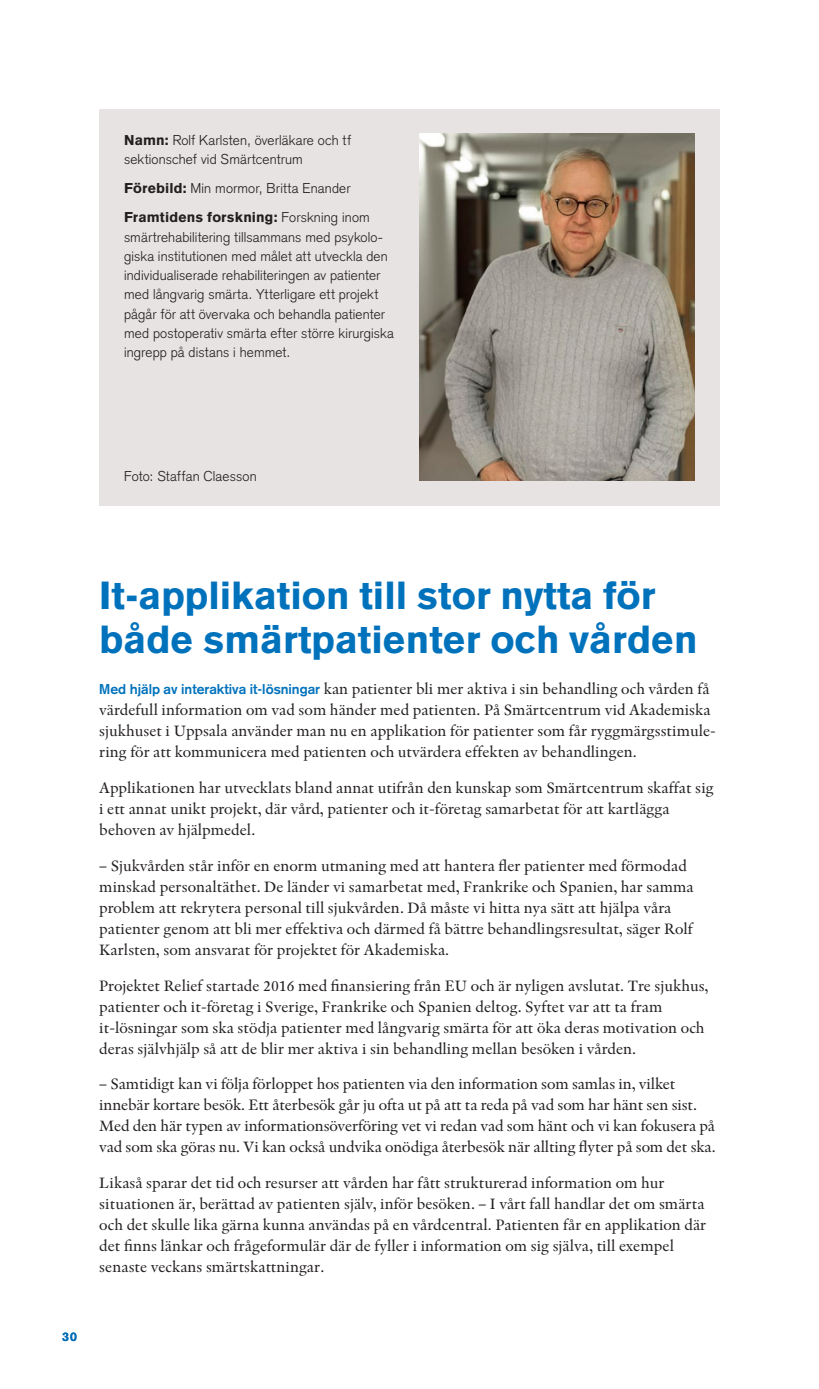
<style>
.page{position:relative;width:819px;height:1389px;background:#fff}
.page>*{position:absolute;margin:0;border:0;box-sizing:border-box;transform-origin:0 0}
.Rubrik_1{font:900 38.5px/43.8px "Akzidenz Grotesk";color:#0072bc}
.Brödtext{font:15.75px/21px "Indigo";color:#231f20}
.Faktaruta_bröd_svart{font:300 14px/19.2px "Akzidenz Grotesk";letter-spacing:.01em;color:#231f20}
.t1{font:700 12.25px "Akzidenz Grotesk";color:#006bb6}
.s1{font-weight:900}
.s2{font-family:"Akzidenz Grotesk";font-weight:700;font-size:14px;color:#0072bc}
</style>
<div class="page">
<div style="left:99px;top:109px;width:620px;height:396px;background:#e6e3e2"></div>
<img style="left:419px;top:134px;width:275px;height:347px">
<p class="Faktaruta_bröd_svart" style="left:124px;top:130px;width:228px"><span class="s1">Namn:</span> Rolf Karlsten, överläkare och tf sektionschef vid Smärtcentrum</p>
<p class="Faktaruta_bröd_svart" style="left:124px;top:179px;width:228px"><span class="s1">Förebild:</span> Min mormor, Britta Enander</p>
<p class="Faktaruta_bröd_svart" style="left:124px;top:208px;width:271px"><span class="s1">Framtidens forskning:</span> Forskning inom smärtrehabilitering tillsammans med psykolo&shy;giska institutionen med målet att utveckla den individualiserade rehabiliteringen av patienter med långvarig smärta. Ytterligare ett projekt pågår för att övervaka och behandla patienter med postoperativ smärta efter större kirurgiska ingrepp på distans i hemmet.</p>
<p class="Faktaruta_bröd_svart" style="left:124px;top:466px;width:134px">Foto: Staffan Claesson</p>
<p class="t1" style="left:62px;top:1329px;width:16px">30</p>
<h2 class="Rubrik_1" style="left:99px;top:574px;width:600px">It-applikation till stor nytta för både smärtpatienter och vården</h2>
<p class="Brödtext" style="left:99px;top:678px;width:618px"><span class="s2">Med hjälp av interaktiva it-lösningar</span> kan patienter bli mer aktiva i sin behandling och vården få värdefull information om vad som händer med patienten. På Smärtcentrum vid Akademiska sjukhuset i Uppsala använder man nu en applikation för patienter som får ryggmärgsstimule&shy;ring för att kommunicera med patienten och utvärdera effekten av behandlingen.</p>
<p class="Brödtext" style="left:99px;top:777px;width:616px">Applikationen har utvecklats bland annat utifrån den kunskap som Smärtcentrum skaffat sig i ett annat unikt projekt, där vård, patienter och it-företag samarbetat för att kartlägga behoven av hjälpmedel.</p>
<p class="Brödtext" style="left:99px;top:855px;width:596px">– Sjukvården står inför en enorm utmaning med att hantera fler patienter med förmodad minskad personaltäthet. De länder vi samarbetat med, Frankrike och Spanien, har samma problem att rekrytera personal till sjukvården. Då måste vi hitta nya sätt att hjälpa våra patienter genom att bli mer effektiva och därmed få bättre behandlingsresultat, säger Rolf Karlsten, som ansvarat för projektet för Akademiska.</p>
<p class="Brödtext" style="left:99px;top:975px;width:610px">Projektet Relief startade 2016 med finansiering från EU och är nyligen avslutat. Tre sjukhus, patienter och it-företag i Sverige, Frankrike och Spanien deltog. Syftet var att ta fram it-lösningar som ska stödja patienter med långvarig smärta för att öka deras motivation och deras självhjälp så att de blir mer aktiva i sin behandling mellan besöken i vården.</p>
<p class="Brödtext" style="left:99px;top:1074px;width:618px">– Samtidigt kan vi följa förloppet hos patienten via den information som samlas in, vilket innebär kortare besök. Ett återbesök går ju ofta ut på att ta reda på vad som har hänt sen sist.<br>Med den här typen av informationsöverföring vet vi redan vad som hänt och vi kan fokusera på vad som ska göras nu. Vi kan också undvika onödiga återbesök när allting flyter på som det ska.</p>
<p class="Brödtext" style="left:99px;top:1173px;width:608px">Likaså sparar det tid och resurser att vården har fått strukturerad information om hur situationen är, berättad av patienten själv, inför besöken. – I vårt fall handlar det om smärta och det skulle lika gärna kunna användas på en vårdcentral. Patienten får en applikation där det finns länkar och frågeformulär där de fyller i information om sig själva, till exempel senaste veckans smärtskattningar.</p>
</div>
